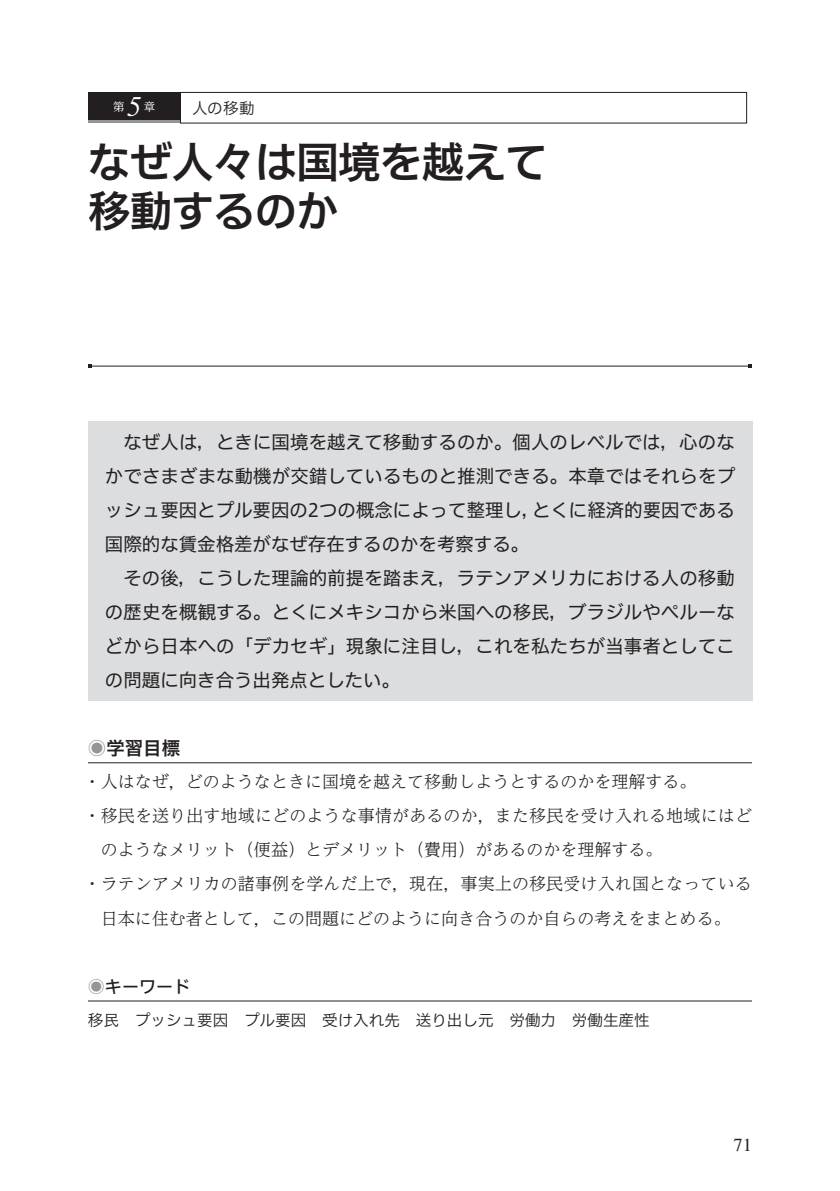
<style>
.page{position:relative;width:840px;height:1191px;background:#fff}
.page>*{position:absolute;margin:0;border:0;box-sizing:border-box;transform-origin:0 0}
.章タイトル{font:42.6px/49.6px "Hiragino UD Sans F Std N W6";letter-spacing:-.02em;color:#231f20}
.章{font:italic 28.4px "Times LT Std";color:#fff}
.リード{font:18.4px/34px "Hiragino UD Sans F Std W4";color:#231f20;text-align:justify}
.学習目標_1{font:18.4px "Hiragino UD Sans F Std W6";color:#231f20}
.t1{font:18.4px "Times LT Std";color:#231f20}
.冒頭-学習目標{font:300 17px/34px "UD Reimin Pr 6 N";color:#231f20}
.学習目標_キーワード{font:17px "Hiragino UD Sans F Std W5";color:#231f20}
.キーワード{font:15.6px "Hiragino UD Sans F Std W3";color:#231f20}
.章番号横{font:15.6px "Hiragino UD Sans F Std W3";color:#231f20}
.章-2{font:11.4px "UD Reimin Pr 6 N";color:#fff}
.s1{font-family:"Hiragino UD Sans F Std W5";color:#939598}
.s2{color:#939598}
</style>
<div class="page">
<hr style="left:90px;top:366px;width:659px;height:1px;background:#231f20">
<div style="left:88px;top:92px;width:92px;height:28px;background:#231f20"></div>
<hr style="left:88px;top:120px;width:92px;height:3px;background:#939598">
<div style="left:88px;top:421px;width:663px;height:143px;background:#dcdddf"></div>
<div style="left:88px;top:557px;width:663px;height:143px;background:#dcdddf"></div>
<hr style="left:88px;top:762px;width:663px;height:1px;background:#231f20">
<hr style="left:88px;top:1000px;width:663px;height:1px;background:#231f20">
<div style="left:180px;top:92px;width:566px;height:31px;border:1px solid #231f20"></div>
<p class="章-2" style="left:113px;top:97px;width:13px">第</p>
<p class="章" style="left:127px;top:91px;width:16px">5</p>
<p class="章-2" style="left:144px;top:97px;width:13px">章</p>
<p class="章番号横" style="left:192px;top:96px;width:64px">人の移動</p>
<p class="章タイトル" style="left:88px;top:135px;width:461px">なぜ人々は国境を越えて移動するのか</p>
<p class="リード" style="left:105px;top:424px;width:631px;text-indent:18px">なぜ人は，ときに国境を越えて移動するのか。個人のレベルでは，心のなかでさまざまな動機が交錯しているものと推測できる。本章ではそれらをプッシュ要因とプル要因の2つの概念によって整理し，とくに経済的要因である国際的な賃金格差がなぜ存在するのかを考察する。</p>
<p class="リード" style="left:105px;top:560px;width:631px;text-indent:18px">その後，こうした理論的前提を踏まえ，ラテンアメリカにおける人の移動の歴史を概観する。とくにメキシコから米国への移民，ブラジルやペルーなどから日本への「デカセギ」現象に注目し，これを私たちが当事者としてこの問題に向き合う出発点としたい。</p>
<p class="学習目標_1" style="left:88px;top:734px;width:94px"><span class="s1">◉</span>学習目標</p>
<p class="冒頭-学習目標" style="left:84px;top:764px;width:614px">・人はなぜ，どのようなときに国境を越えて移動しようとするのかを理解する。</p>
<p class="冒頭-学習目標" style="left:101px;top:798px;width:652px;text-indent:-17px">・移民を送り出す地域にどのような事情があるのか，また移民を受け入れる地域にはどのようなメリット（便益）とデメリット（費用）があるのかを理解する。</p>
<p class="冒頭-学習目標" style="left:84px;top:866px;width:669px;text-align:center">・ラテンアメリカの諸事例を学んだ上で，現在，事実上の移民受け入れ国となっている日本に住む者として，この問題にどのように向き合うのか自らの考えをまとめる。</p>
<p class="学習目標_キーワード" style="left:88px;top:973px;width:104px"><span class="s2">◉</span>キーワード</p>
<p class="キーワード" style="left:88px;top:1008px;width:563px">移民　プッシュ要因　プル要因　受け入れ先　送り出し元　労働力　労働生産性</p>
<p class="t1" style="left:733px;top:1134px;width:20px">71</p>
</div>
